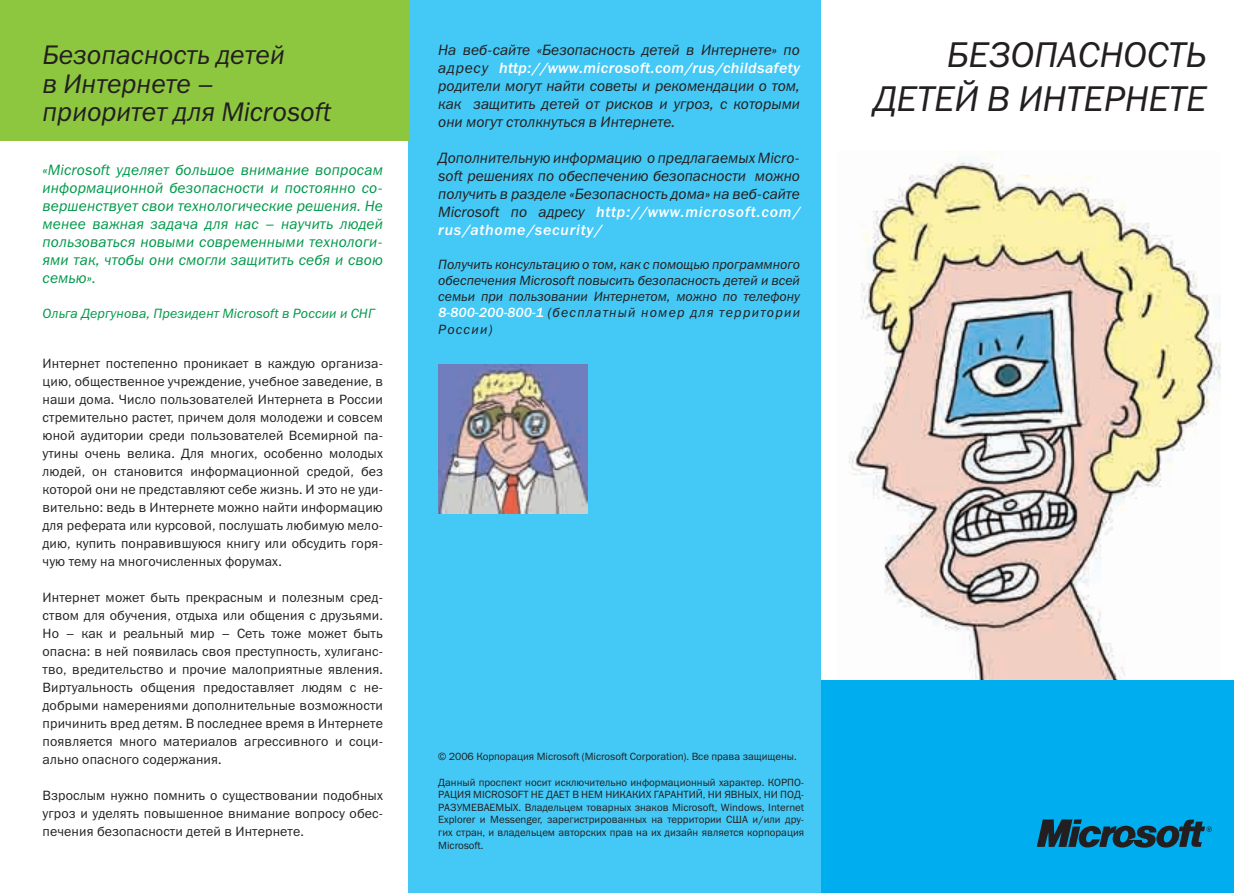
<style>
.page{position:relative;width:1234px;height:893px;background:#fff}
.page>*{position:absolute;margin:0;border:0;box-sizing:border-box;transform-origin:0 0}
.t1{font:italic 36px/43.2px "Franklin Gothic Book C";color:#231f20;text-align:right}
.t2{font:italic 27px/28.5px "Franklin Gothic Book C";color:#231f20}
.t3{font:italic 15px/18px "Franklin Gothic Book C";color:#231f20;text-align:justify}
.t4{font:italic 15px/18px "Franklin Gothic Book C";letter-spacing:.01em;color:#00984a;text-align:justify}
.t5{font:italic 15px/18px "Franklin Gothic Medium C";letter-spacing:.05em;color:#fff}
.t6{font:italic 15px "Franklin Gothic Medium C";letter-spacing:.02em;color:#fff}
.t7{font:13.5px/18px "Franklin Gothic Book C";letter-spacing:.01em;color:#231f20;text-align:justify}
.t8{font:italic 13.5px/16.2px "Franklin Gothic Book C";letter-spacing:.09em;color:#231f20;text-align:justify}
.t9{font:italic 13.5px "Franklin Gothic Book C";letter-spacing:.01em;color:#00984a}
.t10{font:10.5px/12.6px "Franklin Gothic Book C";color:#231f20;text-align:justify}
.s1{font-family:"Franklin Gothic Book C";color:#231f20}
.s2{font-family:"Franklin Gothic Medium C";color:#fff}
</style>
<div class="page">
<div style="left:408px;top:0;width:413px;height:893px;background:#44c8f5"></div>
<div style="left:0;top:0;width:408px;height:140px;background:#8dc73f"></div>
<img style="left:849px;top:152px;width:371px;height:528px">
<div style="left:821px;top:680px;width:412px;height:213px;background:#00aeef"></div>
<svg style="left:1036px;top:819px;width:176px;height:29px"></svg>
<img style="left:438px;top:364px;width:149px;height:149px">
<h2 class="t2" style="left:43px;top:41px;width:290px">Безопасность детей<br>в Интернете – приоритет для Microsoft</h2>
<p class="t4" style="left:43px;top:161px;width:342px">«Microsoft уделяет большое внимание вопросам информационной безопасности и постоянно со&shy;вершенствует свои технологические решения. Не менее важная задача для нас – научить людей пользоваться новыми современными технологи&shy;ями так, чтобы они смогли защитить себя и свою семью».</p>
<p class="t9" style="left:43px;top:306px;width:333px">Ольга Дергунова, Президент Microsoft в России и СНГ</p>
<p class="t7" style="left:43px;top:354px;width:342px">Интернет постепенно проникает в каждую организа&shy;цию, общественное учреждение, учебное заведение, в наши дома. Число пользователей Интернета в России стремительно растет, причем доля молодежи и совсем юной аудитории среди пользователей Всемирной па&shy;утины очень велика. Для многих, особенно молодых людей, он становится информационной средой, без которой они не представляют себе жизнь. И это не уди&shy;вительно: ведь в Интернете можно найти информацию для реферата или курсовой, послушать любимую мело&shy;дию, купить понравившуюся книгу или обсудить горя&shy;чую тему на многочисленных форумах.</p>
<p class="t7" style="left:43px;top:588px;width:342px">Интернет может быть прекрасным и полезным сред&shy;ством для обучения, отдыха или общения с друзьями.<br>Но – как и реальный мир – Сеть тоже может быть опасна: в ней появилась своя преступность, хулиганс&shy;тво, вредительство и прочие малоприятные явления.<br>Виртуальность общения предоставляет людям с не&shy;добрыми намерениями дополнительные возможности причинить вред детям. В последнее время в Интернете появляется много материалов агрессивного и соци&shy;ально опасного содержания.</p>
<p class="t7" style="left:43px;top:786px;width:342px">Взрослым нужно помнить о существовании подобных угроз и уделять повышенное внимание вопросу обес&shy;печения безопасности детей в Интернете.</p>
<p class="t3" style="left:438px;top:40px;width:363px">На веб-сайте «Безопасность детей в Интернете» по</p>
<p class="t6" style="left:438px;top:59px;width:363px"><span class="s1">адресу</span> http://www.microsoft.com/rus/childsafety</p>
<p class="t3" style="left:438px;top:76px;width:363px">родители могут найти советы и рекомендации о том, как защитить детей от рисков и угроз, с которыми они могут столкнуться в Интернете.</p>
<p class="t3" style="left:438px;top:148px;width:363px">Дополнительную информацию о предлагаемых Micro&shy;soft решениях по обеспечению безопасности можно получить в разделе «Безопасность дома» на веб-сайте</p>
<p class="t5" style="left:438px;top:202px;width:363px"><span class="s1">Microsoft по адресу</span> http://www.microsoft.com/ rus/athome/security/</p>
<p class="t8" style="left:438px;top:256px;width:363px">Получить консультацию о том, как с помощью программного обеспечения Microsoft повысить безопасность детей и всей семьи при пользовании Интернетом, можно по телефону <span class="s2">8-800-200-800-1</span> (бесплатный номер для территории России)</p>
<p class="t10" style="left:438px;top:750px;width:360px">© 2006 Корпорация Microsoft (Microsoft Corporation). Все права защищены.</p>
<p class="t10" style="left:438px;top:776px;width:367px">Данный проспект носит исключительно информационный характер. КОРПО-РАЦИЯ MICROSOFT НЕ ДАЕТ В НЕМ НИКАКИХ ГАРАНТИЙ, НИ ЯВНЫХ, НИ ПОД-РАЗУМЕВАЕМЫХ. Владельцем товарных знаков Microsoft, Windows, Internet Explorer и Messenger, зарегистрированных на территории США и/или дру&shy;гих стран, и владельцем авторских прав на их дизайн является корпорация Microsoft.</p>
<h1 class="t1" style="left:873px;top:33px;width:334px">БЕЗОПАСНОСТЬ<br>ДЕТЕЙ В ИНТЕРНЕТЕ</h1>
</div>
